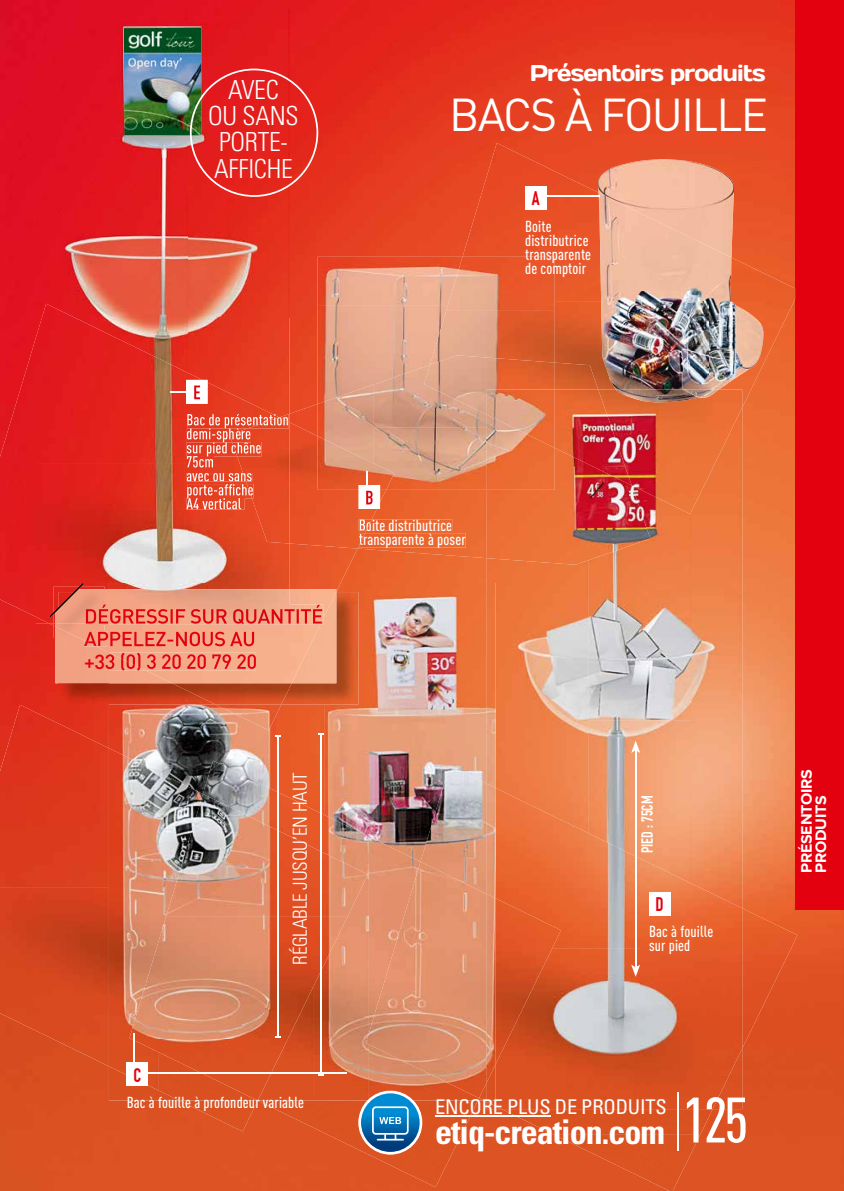
<style>
.page{position:relative;width:844px;height:1191px;background:#fff}
.page>*{position:absolute;margin:0;border:0;box-sizing:border-box;transform-origin:0 0}
.t1{font:500 63px "DIN Cond";color:#fff}
.t2{font:45.5px "DIN";letter-spacing:-.04em;color:#fff}
.t3{font:700 condensed 34.12px "Univers LT";letter-spacing:-.03em;color:#fff}
.t4{font:300 condensed 26.25px/26.2px "Univers LT";letter-spacing:-.01em;color:#fff;text-align:center}
.t5{font:22.75px "Days";letter-spacing:-.04em;color:#fff}
.t6{font:condensed 20.3px "Univers LT";letter-spacing:-.01em;color:#fff}
.t7{font:300 condensed 19.25px "Univers LT";letter-spacing:-.01em;color:#fff}
.t8{font:700 19.25px "DIN Condensed";color:#e3000f}
.t9{font:500 15.75px/14px "DIN Cond";letter-spacing:.01em;color:#fff}
.t10{font:700 15.75px/14px "Casto";letter-spacing:-.02em;color:#fff}
.t11{font:700 15.75px "DIN Condensed";color:#fff}
</style>
<div class="page">
<img style="left:0;top:0;width:843px;height:1191px">
<div style="left:795px;top:0;width:48px;height:909px;background:#e3000f"></div>
<img style="left:58px;top:683px;width:51px;height:21px">
<div style="left:55px;top:638px;width:54px;height:45px;background:#f2a082"></div>
<img style="left:85px;top:652px;width:24px;height:18px">
<img style="left:462px;top:143px;width:139px;height:158px">
<img style="left:742px;top:257px;width:53px;height:150px">
<img style="left:554px;top:301px;width:46px;height:88px">
<img style="left:598px;top:159px;width:90px;height:34px">
<img style="left:688px;top:161px;width:45px;height:85px">
<img style="left:598px;top:193px;width:110px;height:98px">
<img style="left:708px;top:246px;width:55px;height:143px">
<img style="left:600px;top:291px;width:108px;height:98px">
<img style="left:554px;top:362px;width:44px;height:27px">
<img style="left:289px;top:404px;width:197px;height:154px">
<img style="left:386px;top:519px;width:66px;height:11px">
<img style="left:386px;top:533px;width:79px;height:14px">
<img style="left:317px;top:257px;width:129px;height:49px">
<img style="left:317px;top:306px;width:129px;height:49px">
<img style="left:317px;top:355px;width:107px;height:29px">
<img style="left:446px;top:257px;width:108px;height:54px">
<img style="left:430px;top:311px;width:124px;height:44px">
<img style="left:373px;top:365px;width:113px;height:125px">
<img style="left:317px;top:384px;width:57px;height:38px">
<img style="left:424px;top:355px;width:130px;height:59px">
<img style="left:742px;top:908px;width:55px;height:140px">
<img style="left:483px;top:1100px;width:229px;height:34px">
<div style="left:553px;top:1134px;width:147px;height:57px;background:#dd5324"></div>
<img style="left:691px;top:514px;width:51px;height:344px">
<img style="left:588px;top:514px;width:103px;height:344px">
<img style="left:486px;top:565px;width:102px;height:218px">
<img style="left:495px;top:783px;width:93px;height:5px">
<img style="left:631px;top:389px;width:111px;height:125px">
<img style="left:631px;top:389px;width:87px;height:13px">
<img style="left:486px;top:448px;width:164px;height:117px">
<img style="left:554px;top:389px;width:77px;height:96px">
<img style="left:486px;top:448px;width:68px;height:42px">
<img style="left:486px;top:389px;width:68px;height:59px">
<img style="left:495px;top:788px;width:145px;height:160px">
<img style="left:639px;top:858px;width:103px;height:251px">
<img style="left:486px;top:948px;width:154px;height:161px">
<hr style="left:634px;top:750px;width:2px;height:217px;background:#fff">
<svg style="left:631px;top:740px;width:9px;height:13px"></svg>
<svg style="left:631px;top:964px;width:9px;height:12px"></svg>
<img style="left:495px;top:898px;width:66px;height:166px">
<div style="left:258px;top:1100px;width:220px;height:87px;background:#dd5324"></div>
<img style="left:0;top:705px;width:109px;height:361px">
<img style="left:179px;top:1100px;width:79px;height:31px">
<img style="left:324px;top:583px;width:162px;height:253px">
<img style="left:109px;top:704px;width:215px;height:56px">
<img style="left:109px;top:592px;width:249px;height:112px">
<img style="left:420px;top:765px;width:66px;height:96px">
<img style="left:486px;top:583px;width:9px;height:200px">
<img style="left:486px;top:783px;width:9px;height:110px">
<img style="left:479px;top:1098px;width:7px;height:2px">
<img style="left:486px;top:1083px;width:9px;height:17px">
<img style="left:109px;top:1090px;width:22px;height:10px">
<img style="left:203px;top:760px;width:166px;height:76px">
<img style="left:368px;top:836px;width:56px;height:264px">
<img style="left:313px;top:916px;width:56px;height:184px">
<img style="left:288px;top:1039px;width:25px;height:61px">
<img style="left:423px;top:1098px;width:56px;height:2px">
<img style="left:366px;top:861px;width:120px;height:237px">
<img style="left:486px;top:893px;width:9px;height:190px">
<img style="left:109px;top:748px;width:94px;height:234px">
<img style="left:109px;top:982px;width:22px;height:108px">
<img style="left:166px;top:794px;width:202px;height:122px">
<img style="left:129px;top:916px;width:218px;height:123px">
<div style="left:131px;top:1039px;width:157px;height:61px;background:#db5021"></div>
<hr style="left:277px;top:735px;width:1px;height:301px;background:#fff">
<hr style="left:320px;top:734px;width:2px;height:341px;background:#fff">
<div style="left:525px;top:186px;width:21px;height:24px;background:#fff"></div>
<div style="left:126px;top:1062px;width:22px;height:24px;background:#fff"></div>
<div style="left:648px;top:892px;width:22px;height:24px;background:#fff"></div>
<div style="left:0;top:337px;width:53px;height:288px;background:#e1191e"></div>
<div style="left:289px;top:548px;width:68px;height:35px;background:#e95629"></div>
<img style="left:79px;top:625px;width:30px;height:27px">
<img style="left:84px;top:631px;width:25px;height:15px">
<svg style="left:53px;top:624px;width:2px;height:14px"></svg>
<img style="left:55px;top:624px;width:50px;height:14px">
<svg style="left:86px;top:624px;width:23px;height:1px"></svg>
<img style="left:84px;top:631px;width:21px;height:7px">
<img style="left:289px;top:422px;width:97px;height:126px">
<img style="left:317px;top:436px;width:77px;height:54px">
<img style="left:216px;top:583px;width:124px;height:147px">
<img style="left:172px;top:683px;width:119px;height:21px">
<img style="left:109px;top:589px;width:227px;height:94px">
<img style="left:289px;top:604px;width:34px;height:20px">
<img style="left:109px;top:631px;width:147px;height:15px">
<img style="left:109px;top:652px;width:147px;height:18px">
<svg style="left:358px;top:519px;width:13px;height:26px"></svg>
<img style="left:358px;top:485px;width:22px;height:24px">
<hr style="left:143px;top:1072px;width:203px;height:2px;background:#fff">
<hr style="left:133px;top:1033px;width:2px;height:32px;background:#fff">
<hr style="left:542px;top:195px;width:57px;height:2px;background:#fff">
<svg style="left:366px;top:471px;width:6px;height:33px"></svg>
<img style="left:36px;top:10px;width:152px;height:294px">
<img style="left:188px;top:10px;width:101px;height:363px">
<img style="left:36px;top:304px;width:152px;height:320px">
<img style="left:188px;top:373px;width:101px;height:210px">
<img style="left:105px;top:589px;width:4px;height:35px">
<img style="left:53px;top:587px;width:52px;height:37px">
<img style="left:86px;top:604px;width:19px;height:20px">
<img style="left:50px;top:583px;width:34px;height:34px">
<img style="left:53px;top:587px;width:28px;height:27px">
<img style="left:58px;top:592px;width:18px;height:17px">
<img style="left:237px;top:428px;width:52px;height:115px">
<img style="left:109px;top:583px;width:180px;height:21px">
<img style="left:109px;top:604px;width:180px;height:20px">
<svg style="left:279px;top:414px;width:11px;height:8px"></svg>
<img style="left:187px;top:414px;width:92px;height:14px">
<img style="left:249px;top:417px;width:40px;height:11px">
<img style="left:187px;top:428px;width:43px;height:14px">
<img style="left:230px;top:428px;width:21px;height:14px">
<img style="left:187px;top:443px;width:45px;height:13px">
<img style="left:232px;top:442px;width:29px;height:14px">
<img style="left:187px;top:442px;width:45px;height:1px">
<svg style="left:232px;top:442px;width:19px;height:1px"></svg>
<img style="left:187px;top:457px;width:27px;height:10px">
<svg style="left:187px;top:456px;width:27px;height:1px"></svg>
<img style="left:187px;top:473px;width:56px;height:8px">
<svg style="left:243px;top:473px;width:9px;height:8px"></svg>
<img style="left:187px;top:484px;width:60px;height:14px">
<img style="left:247px;top:484px;width:6px;height:14px">
<img style="left:186px;top:498px;width:58px;height:11px">
<img style="left:186px;top:380px;width:21px;height:24px">
<img style="left:194px;top:385px;width:6px;height:14px">
<svg style="left:170px;top:391px;width:19px;height:2px"></svg>
<img style="left:124px;top:28px;width:77px;height:107px">
<svg style="left:190px;top:69px;width:128px;height:128px;background:#dc2e28"></svg>
<hr style="left:676px;top:1092px;width:2px;height:58px;background:#fff">
<hr style="left:435px;top:1115px;width:115px;height:1px;background:#fff">
<svg style="left:359px;top:1092px;width:62px;height:61px;background:#1f7eb9"></svg>
<div style="left:358px;top:1090px;width:64px;height:64px;border:3px solid #fff;border-radius:50%"></div>
<hr style="left:377px;top:1138px;width:26px;height:2px;background:#fff">
<svg style="left:372px;top:1106px;width:36px;height:33px"></svg>
<h3 class="t4" style="left:208px;top:77px;width:92px">AVEC<br>OU SANS<br>PORTE-<br>AFFICHE</h3>
<h3 class="t5" style="left:529px;top:59px;width:237px">Présentoirs produits</h3>
<h2 class="t2" style="left:449px;top:86px;width:320px">BACS À FOUILLE</h2>
<p class="t8" style="left:531px;top:187px;width:9px">A</p>
<p class="t9" style="left:525px;top:219px;width:67px">Boite distributrice transparente de comptoir</p>
<p class="t9" style="left:358px;top:517px;width:108px">Boite distributrice transparente à poser</p>
<p class="t8" style="left:133px;top:1063px;width:9px">C</p>
<p class="t7" style="left:288px;top:964px;width:194px;rotate:-90deg">RÉGLABLE JUSQU’EN HAUT</p>
<p class="t9" style="left:127px;top:1094px;width:179px">Bac à fouille à profondeur variable</p>
<p class="t11" style="left:638px;top:853px;width:59px;rotate:-90deg">PIED : 75CM</p>
<p class="t8" style="left:655px;top:893px;width:10px">D</p>
<p class="t9" style="left:648px;top:924px;width:66px">Bac à fouille sur pied</p>
<p class="t10" style="left:799px;top:872px;width:105px;rotate:-90deg">PRÉSENTOIRS<br>PRODUITS</p>
<p class="t6" style="left:435px;top:1093px;width:233px">ENCORE PLUS DE PRODUITS</p>
<h3 class="t3" style="left:435px;top:1110px;width:231px">etiq-creation.com</h3>
<h1 class="t1" style="left:682px;top:1082px;width:67px">125</h1>
</div>
